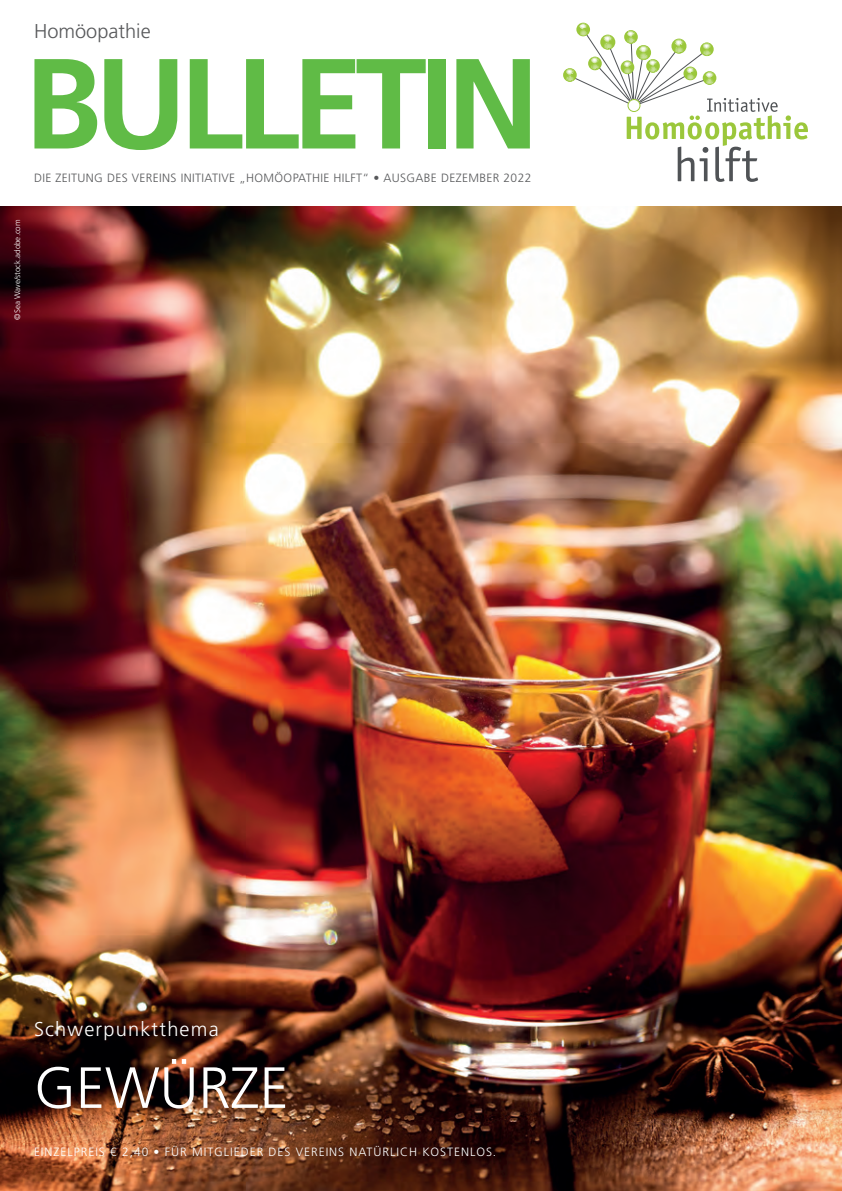
<style>
.page{position:relative;width:842px;height:1191px;background:#fff}
.page>*{position:absolute;margin:0;border:0;box-sizing:border-box;transform-origin:0 0}
.t1{font:700 128px "Frutiger";letter-spacing:-.06em;color:#60bb46}
.t2{font:300 58px "Frutiger";color:#fff}
.t3{font:300 20px "Frutiger";letter-spacing:.06em;color:#fff}
.t4{font:300 20px "Frutiger";color:#57585a}
.t5{font:300 12px "Frutiger";letter-spacing:.03em;color:#57585a}
.t6{font:300 12px "Frutiger";letter-spacing:.08em;color:#fff}
.t7{font:300 8px "Frutiger";color:#fff}
</style>
<div class="page">
<img style="left:0;top:206px;width:842px;height:985px">
<svg style="left:563px;top:68px;width:14px;height:14px"></svg>
<svg style="left:566px;top:23px;width:242px;height:159px"></svg>
<h3 class="t4" style="left:34px;top:19px;width:118px">Homöopathie</h3>
<h1 class="t1" style="left:24px;top:29px;width:517px">BULLETIN</h1>
<p class="t5" style="left:34px;top:171px;width:499px">DIE ZEITUNG DES VEREINS INITIATIVE „HOMÖOPATHIE HILFT“ • AUSGABE DEZEMBER 2022</p>
<p class="t7" style="left:13px;top:319px;width:101px;rotate:-90deg">©Sea Wave/stock.adobe.com</p>
<h3 class="t3" style="left:34px;top:1017px;width:186px">Schwerpunktthema</h3>
<h2 class="t2" style="left:34px;top:1055px;width:256px">GEWÜRZE</h2>
<p class="t6" style="left:34px;top:1145px;width:464px">EINZELPREIS € 2,40 • FÜR MITGLIEDER DES VEREINS NATÜRLICH KOSTENLOS.</p>
</div>
